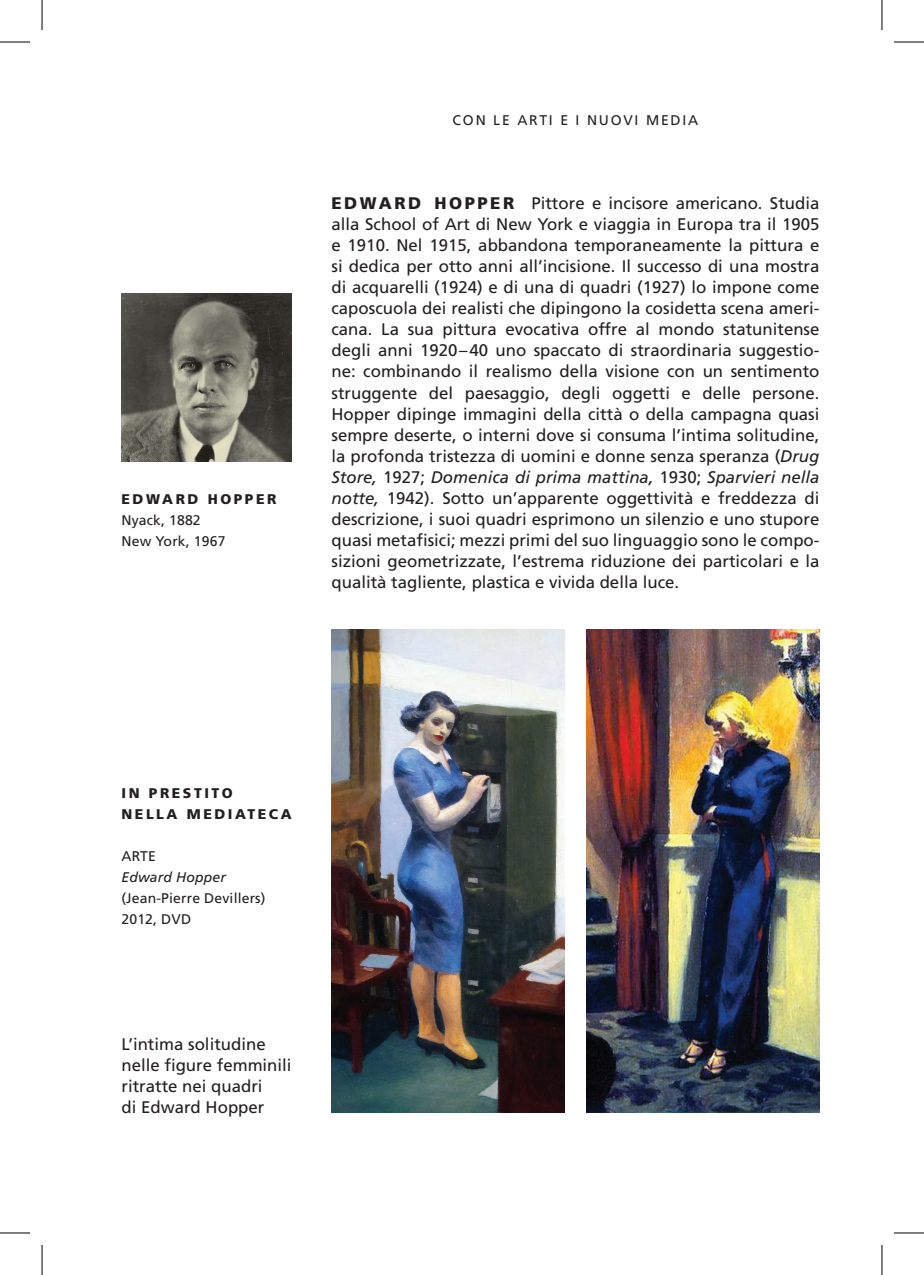
<style>
.page{position:relative;width:924px;height:1275px;background:#fff}
.page>*{position:absolute;margin:0;border:0;box-sizing:border-box;transform-origin:0 0}
.t1{font:16.8px/21px "Frutiger";color:#231f20;text-align:justify}
.t2{font:14px/21px "Frutiger";letter-spacing:.01em;color:#231f20}
.t3{font:900 14px/21px "Frutiger";letter-spacing:.18em;color:#231f20}
.t4{font:14px "Frutiger";letter-spacing:.13em;color:#231f20}
.t5{font:italic 14px "Frutiger";letter-spacing:.01em;color:#231f20}
.s1{font-weight:900}
.s2{font-style:italic}
</style>
<div class="page">
<img style="left:121px;top:293px;width:170px;height:168px">
<img style="left:586px;top:629px;width:233px;height:483px">
<img style="left:331px;top:629px;width:233px;height:483px">
<hr style="left:0;top:42px;width:30px;height:1px;background:#000">
<hr style="left:893px;top:42px;width:30px;height:1px;background:#000">
<hr style="left:0;top:1232px;width:30px;height:1px;background:#000">
<hr style="left:893px;top:1232px;width:30px;height:1px;background:#000">
<hr style="left:42px;top:0;width:1px;height:30px;background:#000">
<hr style="left:42px;top:1245px;width:1px;height:30px;background:#000">
<hr style="left:881px;top:0;width:1px;height:30px;background:#000">
<hr style="left:881px;top:1245px;width:1px;height:30px;background:#000">
<p class="t3" style="left:121px;top:488px;width:156px">EDWARD HOppER</p>
<p class="t2" style="left:121px;top:509px;width:105px">Nyack, 1882<br>New York, 1967</p>
<p class="t4" style="left:452px;top:112px;width:247px">CON LE ARTI E I NUOVI MEDIA</p>
<p class="t1" style="left:331px;top:193px;width:489px"><span class="s1">EDWARD HOppER</span> Pittore e incisore americano. Studia alla School of Art di New York e viaggia in Europa tra il 1905 e 1910. Nel 1915, abbandona temporaneamente la pittura e si dedica per otto anni all’incisione. Il successo di una mostra di acquarelli (1924) e di una di quadri (1927) lo impone come caposcuola dei realisti che dipingono la cosidetta scena ameri&shy;cana. La sua pittura evocativa offre al mondo statunitense degli anni 1920–40 uno spaccato di straordinaria suggestio&shy;ne: combinando il realismo della visione con un sentimento struggente del paesaggio, degli oggetti e delle persone.<br>Hopper dipinge immagini della città o della campagna quasi sempre deserte, o interni dove si consuma l’intima solitudine, la profonda tristezza di uomini e donne senza speranza (<span class="s2">Drug Store,</span> 1927; <span class="s2">Domenica di prima mattina,</span> 1930; <span class="s2">Sparvieri nella notte,</span> 1942). Sotto un’apparente oggettività e freddezza di descrizione, i suoi quadri esprimono un silenzio e uno stupore quasi metafisici; mezzi primi del suo linguaggio sono le compo&shy;sizioni geometrizzate, l’estrema riduzione dei particolari e la qualità tagliente, plastica e vivida della luce.</p>
<p class="t3" style="left:121px;top:782px;width:172px">IN pRESTITO<br>NELLA MEDIATECA</p>
<p class="t2" style="left:121px;top:845px;width:36px">ARTE</p>
<p class="t5" style="left:121px;top:868px;width:106px">Edward Hopper</p>
<p class="t2" style="left:121px;top:887px;width:145px">(Jean-Pierre Devillers)<br>2012, DVD</p>
<p class="t1" style="left:121px;top:1033px;width:171px;text-align:left">L’intima solitudine nelle figure femminili ritratte nei quadri<br>di Edward Hopper</p>
</div>
